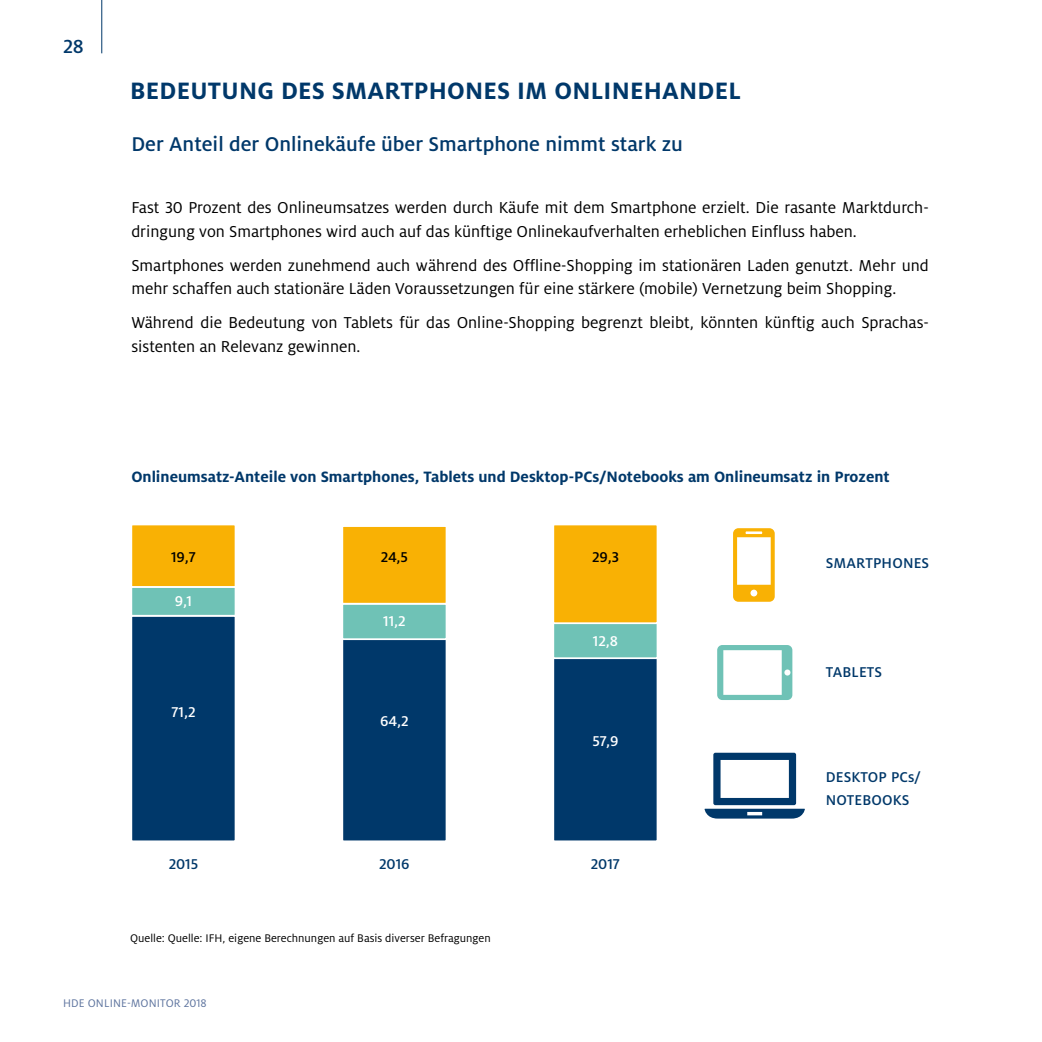
<style>
.page{position:relative;width:1042px;height:1042px;background:#fff}
.page>*{position:absolute;margin:0;border:0;box-sizing:border-box;transform-origin:0 0}
.t1{font:700 26.25px "Milo OT";letter-spacing:.01em;color:#00386a}
.t2{font:500 22.05px "Milo OT";color:#00386a}
.t3{font:500 21px "Milo OT";color:#00386a}
.t4{font:17.5px/23.8px "Milo OT";color:#000}
.t5{font:700 16.62px "Milo OT";color:#00386a}
.t6{font:500 15.75px/22.8px "Milo OT";letter-spacing:.01em;color:#00386a}
.t7{font:500 15.75px "Milo OT";color:#fff}
.t8{font:500 15.75px "Milo OT";color:#000}
.t9{font:12.25px "Milo OT";color:#000}
.t10{font:12.25px "Milo OT";letter-spacing:.01em;color:#5f759f}
</style>
<div class="page">
<div style="left:130px;top:615px;width:106px;height:227px;background:#00386a;border:2px solid #fff"></div>
<div style="left:341px;top:637px;width:106px;height:205px;background:#00386a;border:2px solid #fff"></div>
<div style="left:552px;top:657px;width:106px;height:185px;background:#00386a;border:2px solid #fff"></div>
<div style="left:130px;top:586px;width:106px;height:30px;background:#6fc2b6;border:2px solid #fff"></div>
<div style="left:341px;top:603px;width:106px;height:37px;background:#6fc2b6;border:2px solid #fff"></div>
<div style="left:552px;top:622px;width:106px;height:37px;background:#6fc2b6;border:2px solid #fff"></div>
<div style="left:130px;top:523px;width:106px;height:65px;background:#f9b104;border:2px solid #fff"></div>
<div style="left:341px;top:525px;width:106px;height:79px;background:#f9b104;border:2px solid #fff"></div>
<div style="left:552px;top:523px;width:106px;height:101px;background:#f9b104;border:2px solid #fff"></div>
<svg style="left:733px;top:528px;width:42px;height:74px"></svg>
<svg style="left:704px;top:753px;width:101px;height:65px"></svg>
<svg style="left:717px;top:645px;width:75px;height:55px"></svg>
<hr style="left:101px;top:0;width:1px;height:53px;background:#00386a">
<p class="t3" style="left:63px;top:35px;width:22px">28</p>
<h1 class="t1" style="left:130px;top:76px;width:612px">BEDEUTUNG DES SMARTPHONES IM ONLINEHANDEL</h1>
<p class="t2" style="left:131px;top:132px;width:553px">Der Anteil der Onlinekäufe über Smartphone nimmt stark zu</p>
<p class="t4" style="left:131px;top:196px;width:799px">Fast 30 Prozent des Onlineumsatzes werden durch Käufe mit dem Smartphone erzielt. Die rasante Marktdurch&shy;dringung von Smartphones wird auch auf das künftige Onlinekaufverhalten erheblichen Einfluss haben.</p>
<p class="t4" style="left:131px;top:253px;width:799px">Smartphones werden zunehmend auch während des Offline-Shopping im stationären Laden genutzt. Mehr und mehr schaffen auch stationäre Läden Voraussetzungen für eine stärkere (mobile) Vernetzung beim Shopping.</p>
<p class="t4" style="left:131px;top:311px;width:799px">Während die Bedeutung von Tablets für das Online-Shopping begrenzt bleibt, könnten künftig auch Sprachas&shy;sistenten an Relevanz gewinnen.</p>
<p class="t5" style="left:131px;top:467px;width:760px">Onlineumsatz-Anteile von Smartphones, Tablets und Desktop-PCs/Notebooks am Onlineumsatz in Prozent</p>
<p class="t8" style="left:171px;top:548px;width:26px">19,7</p>
<p class="t7" style="left:175px;top:592px;width:19px">9,1</p>
<p class="t7" style="left:171px;top:703px;width:26px">71,2</p>
<p class="t8" style="left:381px;top:548px;width:29px">24,5</p>
<p class="t7" style="left:383px;top:612px;width:24px">11,2</p>
<p class="t7" style="left:380px;top:712px;width:30px">64,2</p>
<p class="t8" style="left:592px;top:548px;width:28px">29,3</p>
<p class="t7" style="left:593px;top:632px;width:27px">12,8</p>
<p class="t7" style="left:592px;top:733px;width:28px">57,9</p>
<p class="t6" style="left:169px;top:852px;width:31px">2015</p>
<p class="t6" style="left:379px;top:852px;width:32px">2016</p>
<p class="t6" style="left:591px;top:852px;width:31px">2017</p>
<p class="t9" style="left:130px;top:931px;width:362px">Quelle: Quelle: IFH, eigene Berechnungen auf Basis diverser Befragungen</p>
<p class="t6" style="left:826px;top:552px;width:105px">SMARTPHONES</p>
<p class="t6" style="left:826px;top:661px;width:58px">TABLETS</p>
<p class="t6" style="left:826px;top:766px;width:97px">DESKTOP PCs/<br>NOTEBOOKS</p>
<p class="t10" style="left:63px;top:996px;width:145px">HDE ONLINE-MONITOR 2018</p>
</div>
